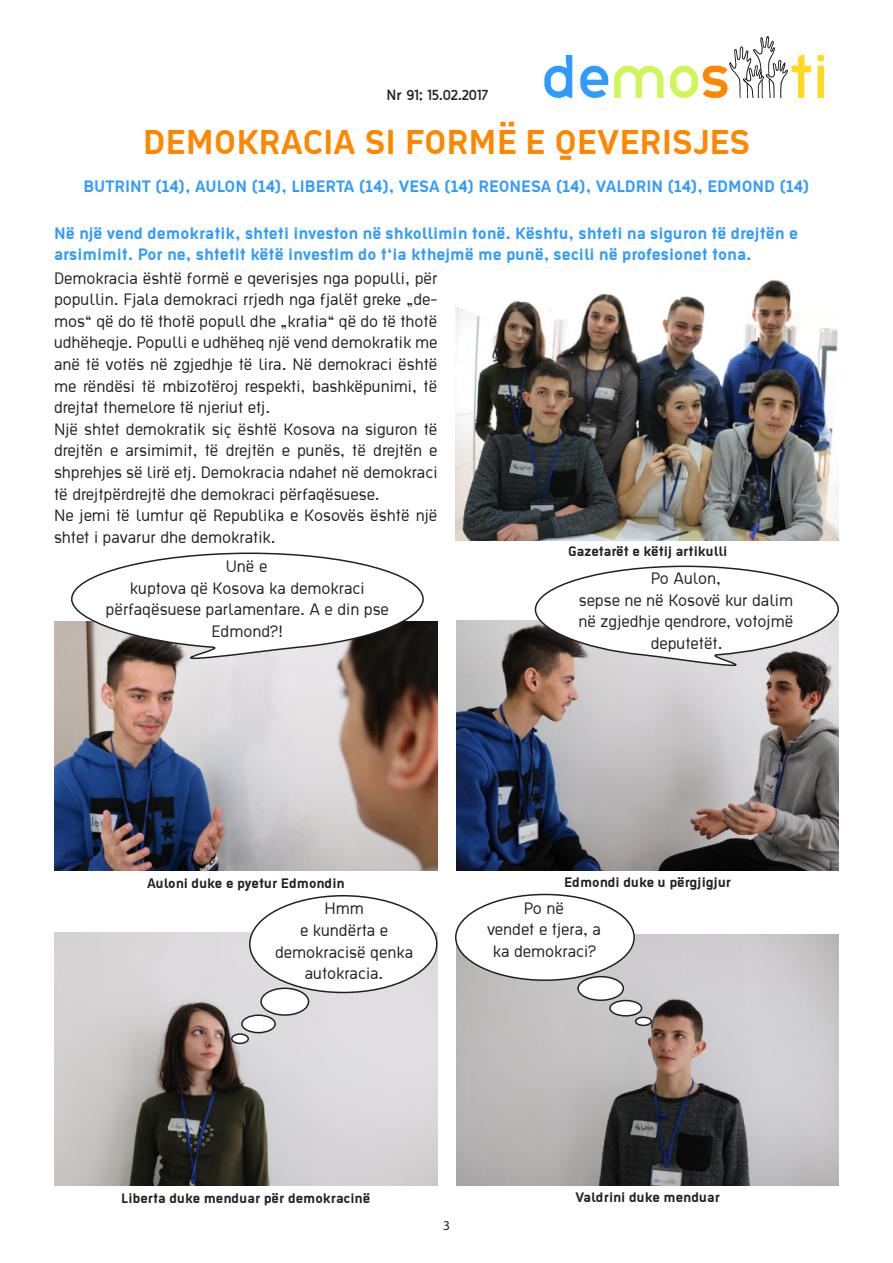
<style>
.page{position:relative;width:893px;height:1263px;background:#fff}
.page>*{position:absolute;margin:0;border:0;box-sizing:border-box;transform-origin:0 0}
.t1{font:700 37.5px "Ekstropia";color:#ff8700}
.t2{font:18px/21.6px "Ekstropia";color:#241f1f;text-align:center}
.t3{font:700 18px/21.6px "Ekstropia";color:#309bff}
.t4{font:700 15px "Ekstropia";color:#241f1f}
.t5{font:13.5px "Thelbi Kujtesa";color:#241f1f}
.t6{font:13.5px "Myriad Pro";color:#241f1f}
</style>
<div class="page">
<svg style="left:544px;top:55px;width:28px;height:43px"></svg>
<svg style="left:580px;top:66px;width:28px;height:32px"></svg>
<svg style="left:614px;top:66px;width:50px;height:32px"></svg>
<svg style="left:817px;top:55px;width:7px;height:43px"></svg>
<svg style="left:670px;top:36px;width:141px;height:62px"></svg>
<img style="left:54px;top:933px;width:383px;height:252px">
<img style="left:456px;top:935px;width:383px;height:250px">
<div style="left:456px;top:894px;width:178px;height:86px;background:#fff;border-radius:50%"></div>
<div style="left:455px;top:894px;width:180px;height:87px;border:2px solid #241f1f;border-radius:50%"></div>
<div style="left:610px;top:1000px;width:32px;height:16px;background:#fff;border-radius:50%"></div>
<div style="left:609px;top:1000px;width:33px;height:16px;border:2px solid #241f1f;border-radius:50%"></div>
<div style="left:636px;top:1017px;width:15px;height:8px;background:#fff;border-radius:50%"></div>
<div style="left:635px;top:1016px;width:17px;height:10px;border:2px solid #241f1f;border-radius:50%"></div>
<div style="left:578px;top:977px;width:45px;height:23px;background:#fff;border-radius:50%"></div>
<div style="left:577px;top:976px;width:47px;height:25px;border:2px solid #241f1f;border-radius:50%"></div>
<img style="left:54px;top:621px;width:383px;height:250px">
<img style="left:456px;top:620px;width:383px;height:251px">
<svg style="left:70px;top:552px;width:355px;height:108px"></svg>
<svg style="left:534px;top:565px;width:305px;height:102px"></svg>
<div style="left:250px;top:896px;width:187px;height:96px;background:#fff;border-radius:50%"></div>
<div style="left:242px;top:1015px;width:33px;height:18px;background:#fff;border-radius:50%"></div>
<div style="left:241px;top:1014px;width:35px;height:19px;border:2px solid #241f1f;border-radius:50%"></div>
<div style="left:232px;top:1034px;width:16px;height:9px;background:#fff;border-radius:50%"></div>
<div style="left:231px;top:1033px;width:18px;height:11px;border:2px solid #241f1f;border-radius:50%"></div>
<div style="left:261px;top:988px;width:48px;height:27px;background:#fff;border-radius:50%"></div>
<div style="left:260px;top:987px;width:49px;height:29px;border:2px solid #241f1f;border-radius:50%"></div>
<img style="left:455px;top:280px;width:384px;height:261px">
<p class="t5" style="left:387px;top:85px;width:103px">Nr 91; 15.02.2017</p>
<h1 class="t1" style="left:143px;top:120px;width:609px">DEMOKRACIA SI FORMË E QEVERISJES</h1>
<p class="t3" style="left:83px;top:175px;width:728px">BUTRINT (14), AULON (14), LIBERTA (14), VESA (14) REONESA (14), VALDRIN (14), EDMOND (14)</p>
<p class="t3" style="left:54px;top:222px;width:745px">Në një vend demokratik, shteti investon në shkollimin tonë. Kështu, shteti na siguron të drejtën e arsimimit. Por ne, shtetit këtë investim do t‘ia kthejmë me punë, secili në profesionet tona.</p>
<p class="t2" style="left:54px;top:266px;width:385px;text-align:left">Demokracia është formë e qeverisjes nga populli, për popullin. Fjala demokraci rrjedh nga fjalët greke „de&shy;mos“ që do të thotë popull dhe „kratia“ që do të thotë udhëheqje. Populli e udhëheq një vend demokratik me anë të votës në zgjedhje të lira. Në demokraci është me rëndësi të mbizotëroj respekti, bashkëpunimi, të drejtat themelore të njeriut etj.<br>Një shtet demokratik siç është Kosova na siguron të drejtën e arsimimit, të drejtën e punës, të drejtën e shprehjes së lirë etj. Demokracia ndahet në demokraci të drejtpërdrejtë dhe demokraci përfaqësuese.<br>Ne jemi të lumtur që Republika e Kosovës është një shtet i pavarur dhe demokratik.</p>
<p class="t2" style="left:106px;top:555px;width:285px">Unë e<br>kuptova që Kosova ka demokraci përfaqësuese parlamentare. A e din pse<br>Edmond?!</p>
<p class="t4" style="left:568px;top:543px;width:161px">Gazetarët e këtij artikulli</p>
<p class="t2" style="left:578px;top:567px;width:216px">Po Aulon,<br>sepse ne në Kosovë kur dalim në zgjedhje qendrore, votojmë deputetët.</p>
<p class="t4" style="left:147px;top:874px;width:199px">Auloni duke e pyetur Edmondin</p>
<p class="t2" style="left:275px;top:897px;width:140px">Hmm<br>e kundërta e demokracisë qenka autokracia.</p>
<p class="t4" style="left:564px;top:873px;width:169px">Edmondi duke u përgjigjur</p>
<p class="t2" style="left:487px;top:896px;width:115px">Po në<br>vendet e tjera, a ka demokraci?</p>
<p class="t4" style="left:121px;top:1190px;width:250px">Liberta duke menduar për demokracinë</p>
<p class="t6" style="left:443px;top:1217px;width:8px">3</p>
<p class="t4" style="left:575px;top:1188px;width:146px">Valdrini duke menduar</p>
</div>
